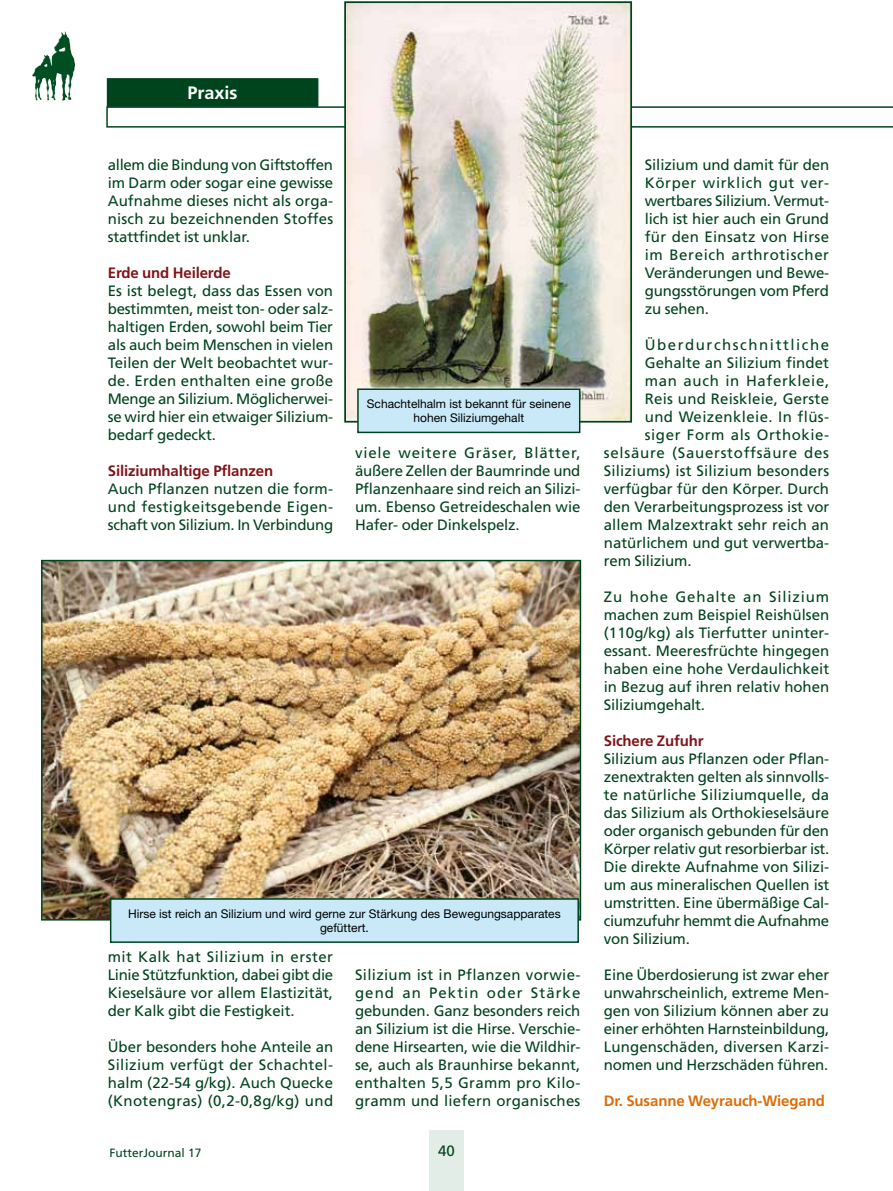
<style>
.page{position:relative;width:893px;height:1191px;background:#fff}
.page>*{position:absolute;margin:0;border:0;box-sizing:border-box;transform-origin:0 0}
.t1{font:700 18px "Frutiger LT Std";color:#fff}
.t2{font:15px/18px "Frutiger LT Std";color:#00441d;text-align:justify}
.t3{font:700 15px "Frutiger LT Std";letter-spacing:-.01em;color:#801418}
.t4{font:15px "Frutiger LT Std";letter-spacing:.05em;color:#00441d}
.t5{font:700 15px "Frutiger LT Std";letter-spacing:-.01em;color:#dd6d07}
.t6{font:15px "Frutiger LT Std";letter-spacing:.025em;color:#00441d}
.t7{font:15px "Frutiger LT Std";letter-spacing:.105em;color:#00441d}
.t8{font:15px "Frutiger LT Std";letter-spacing:.04em;color:#00441d}
.t9{font:15px "Frutiger LT Std";letter-spacing:.045em;color:#00441d}
.t10{font:12px/14.4px "Helvetica Neue LT Std";color:#000;text-align:center}
.t11{font:12px "Frutiger LT Std";color:#00441d}
</style>
<div class="page">
<div style="left:31px;top:30px;width:47px;height:73px;background:#fff;opacity:.53"></div>
<img style="left:32px;top:31px;width:33px;height:69px">
<div style="left:106px;top:78px;width:213px;height:29px;background:#00441d"></div>
<svg style="left:106px;top:106px;width:787px;height:22px"></svg>
<div style="left:429px;top:1130px;width:34px;height:61px;background:#e3ede7"></div>
<img style="left:44px;top:563px;width:534px;height:354px">
<div style="left:41px;top:560px;width:540px;height:360px;border:2px solid #00441d"></div>
<div style="left:111px;top:899px;width:467px;height:43px;background:#c9e9f8"></div>
<div style="left:110px;top:898px;width:469px;height:45px;border:2px solid #00441d"></div>
<img style="left:347px;top:4px;width:282px;height:415px">
<div style="left:344px;top:1px;width:288px;height:421px;border:2px solid #00441d"></div>
<div style="left:358px;top:389px;width:222px;height:43px;background:#c9e9f8"></div>
<div style="left:357px;top:388px;width:223px;height:45px;border:2px solid #00441d"></div>
<p class="t1" style="left:188px;top:82px;width:52px">Praxis</p>
<p class="t2" style="left:108px;top:156px;width:227px">allem die Bindung von Giftstoffen im Darm oder sogar eine gewisse Aufnahme dieses nicht als orga&shy;nisch zu bezeichnenden Stoffes stattfindet ist unklar.</p>
<p class="t3" style="left:108px;top:264px;width:124px">Erde und Heilerde</p>
<p class="t2" style="left:108px;top:282px;width:227px">Es ist belegt, dass das Essen von bestimmten, meist ton- oder salz&shy;haltigen Erden, sowohl beim Tier als auch beim Menschen in vielen Teilen der Welt beobachtet wur&shy;de. Erden enthalten eine große Menge an Silizium. Möglicherwei&shy;se wird hier ein etwaiger Silizium&shy;bedarf gedeckt.</p>
<p class="t3" style="left:108px;top:462px;width:167px">Siliziumhaltige Pflanzen</p>
<p class="t2" style="left:108px;top:480px;width:227px">Auch Pflanzen nutzen die form&shy;und festigkeitsgebende Eigen&shy;schaft von Silizium. In Verbindung</p>
<p class="t10" style="left:367px;top:396px;width:206px">Schachtelhalm ist bekannt für seinene hohen Siliziumgehalt</p>
<p class="t2" style="left:355px;top:444px;width:227px">viele weitere Gräser, Blätter, äußere Zellen der Baumrinde und Pflanzenhaare sind reich an Silizi&shy;um. Ebenso Getreideschalen wie Hafer- oder Dinkelspelz.</p>
<p class="t10" style="left:128px;top:906px;width:434px">Hirse ist reich an Silizium und wird gerne zur Stärkung des Bewegungsapparates gefüttert.</p>
<p class="t2" style="left:108px;top:948px;width:227px">mit Kalk hat Silizium in erster Linie Stützfunktion, dabei gibt die Kieselsäure vor allem Elastizität, der Kalk gibt die Festigkeit.</p>
<p class="t2" style="left:108px;top:1038px;width:227px">Über besonders hohe Anteile an Silizium verfügt der Schachtel&shy;halm (22-54 g/kg). Auch Quecke (Knotengras) (0,2-0,8g/kg) und</p>
<p class="t2" style="left:355px;top:966px;width:227px">Silizium ist in Pflanzen vorwie&shy;gend an Pektin oder Stärke gebunden. Ganz besonders reich an Silizium ist die Hirse. Verschie&shy;dene Hirsearten, wie die Wildhir&shy;se, auch als Braunhirse bekannt, enthalten 5,5 Gramm pro Kilo&shy;gramm und liefern organisches</p>
<p class="t11" style="left:109px;top:1146px;width:94px">FutterJournal 17</p>
<p class="t2" style="left:438px;top:1142px;width:18px">40</p>
<p class="t2" style="left:645px;top:156px;width:186px">Silizium und damit für den Körper wirklich gut ver&shy;wertbares Silizium. Vermut&shy;lich ist hier auch ein Grund für den Einsatz von Hirse im Bereich arthrotischer Veränderungen und Bewe&shy;gungsstörungen vom Pferd zu sehen.</p>
<p class="t7" style="left:645px;top:336px;width:186px">Überdurchschnittliche</p>
<p class="t2" style="left:645px;top:354px;width:186px">Gehalte an Silizium findet</p>
<p class="t9" style="left:645px;top:372px;width:186px">man auch in Haferkleie,</p>
<p class="t2" style="left:645px;top:390px;width:186px">Reis und Reiskleie, Gerste</p>
<p class="t6" style="left:645px;top:408px;width:186px">und Weizenkleie. In flüs-</p>
<p class="t8" style="left:645px;top:426px;width:186px">siger Form als Orthokie-</p>
<p class="t4" style="left:604px;top:444px;width:227px">selsäure (Sauerstoffsäure des</p>
<p class="t2" style="left:604px;top:462px;width:227px">Siliziums) ist Silizium besonders</p>
<p class="t2" style="left:604px;top:480px;width:227px">verfügbar für den Körper. Durch</p>
<p class="t2" style="left:604px;top:498px;width:227px">den Verarbeitungsprozess ist vor</p>
<p class="t2" style="left:604px;top:516px;width:227px">allem Malzextrakt sehr reich an</p>
<p class="t2" style="left:604px;top:534px;width:227px">natürlichem und gut verwertba-</p>
<p class="t2" style="left:604px;top:552px;width:89px">rem Silizium.</p>
<p class="t2" style="left:604px;top:588px;width:227px">Zu hohe Gehalte an Silizium machen zum Beispiel Reishülsen (110g/kg) als Tierfutter uninter&shy;essant. Meeresfrüchte hingegen haben eine hohe Verdaulichkeit in Bezug auf ihren relativ hohen Siliziumgehalt.</p>
<p class="t3" style="left:604px;top:732px;width:101px">Sichere Zufuhr</p>
<p class="t2" style="left:604px;top:750px;width:227px">Silizium aus Pflanzen oder Pflan&shy;zenextrakten gelten als sinnvolls&shy;te natürliche Siliziumquelle, da das Silizium als Orthokieselsäure oder organisch gebunden für den Körper relativ gut resorbierbar ist.<br>Die direkte Aufnahme von Silizi&shy;um aus mineralischen Quellen ist umstritten. Eine übermäßige Cal&shy;ciumzufuhr hemmt die Aufnahme von Silizium.</p>
<p class="t2" style="left:604px;top:966px;width:227px">Eine Überdosierung ist zwar eher unwahrscheinlich, extreme Men&shy;gen von Silizium können aber zu einer erhöhten Harnsteinbildung, Lungenschäden, diversen Karzi&shy;nomen und Herzschäden führen.</p>
<p class="t5" style="left:604px;top:1092px;width:222px">Dr. Susanne Weyrauch-Wiegand</p>
</div>
